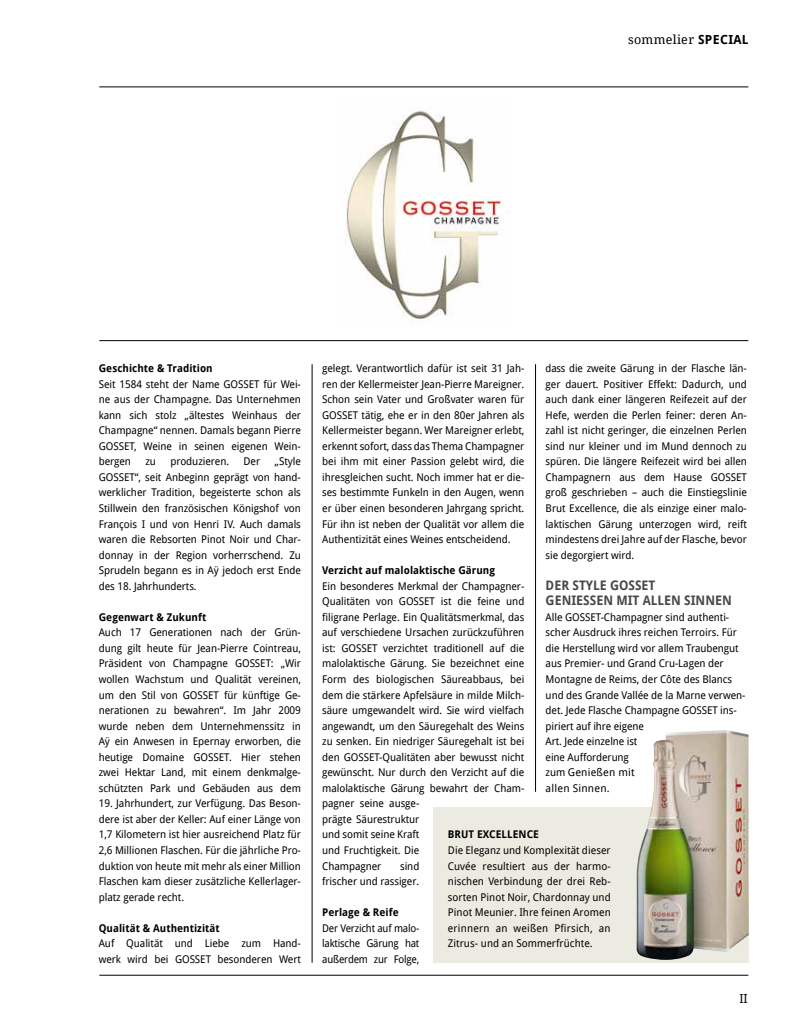
<style>
.page{position:relative;width:798px;height:1028px;background:#fff}
.page>*{position:absolute;margin:0;border:0;box-sizing:border-box;transform-origin:0 0}
.t1{font:700 13.12px/15.5px "Droid Sans Pro";color:#484847;scale:.95 1}
.t2{font:12.5px "Droid Serif Pro";letter-spacing:.025em;color:#000}
.t3{font:12.5px "Droid Sans Pro";color:#000}
.t4{font:10.62px/15.5px "Droid Sans Pro";letter-spacing:-.005em;color:#000;text-align:justify}
.t5{font:10.62px/15.5px "Droid Sans Pro";letter-spacing:-.005em;color:#000;text-align:justify;scale:.95 1}
.t6{font:700 10.62px "Droid Sans Pro";letter-spacing:.005em;color:#000}
.s1{font-family:"Droid Sans Pro";font-weight:700}
</style>
<div class="page">
<hr style="left:99px;top:87px;width:649px;height:1px;background:#000">
<hr style="left:99px;top:974px;width:649px;height:1px;background:#000">
<div style="left:433px;top:807px;width:315px;height:155px;background:#ecebe2"></div>
<img style="left:345px;top:108px;width:159px;height:214px">
<hr style="left:311px;top:364px;width:1px;height:598px;background:#000">
<hr style="left:535px;top:364px;width:1px;height:427px;background:#000">
<hr style="left:99px;top:340px;width:649px;height:1px;background:#000">
<img style="left:636px;top:730px;width:112px;height:229px">
<p class="t2" style="left:627px;top:31px;width:122px">sommelier <span class="s1">SPECIAL</span></p>
<p class="t6" style="left:99px;top:361px;width:115px">Geschichte &amp; Tradition</p>
<p class="t4" style="left:99px;top:376px;width:203px">Seit 1584 steht der Name GOSSET für Wei&shy;ne aus der Champagne. Das Unternehmen kann sich stolz „ältestes Weinhaus der Champagne“ nennen. Damals begann Pierre GOSSET, Weine in seinen eigenen Wein&shy;bergen</p>
<p class="t4" style="left:99px;top:453px;width:203px;text-indent:176px">„Style GOSSET“, seit Anbeginn geprägt von hand&shy;werklicher Tradition, begeisterte schon als Stillwein den französischen Königshof von François I und von Henri IV. Auch damals waren die Rebsorten Pinot Noir und Char&shy;donnay in der Region vorherrschend. Zu Sprudeln begann es in Aÿ jedoch erst Ende des 18. Jahrhunderts.</p>
<p class="t6" style="left:99px;top:609px;width:109px">Gegenwart &amp; Zukunft</p>
<p class="t4" style="left:99px;top:624px;width:204px">Auch 17 Generationen nach der Grün&shy;dung gilt heute für Jean-Pierre Cointreau, Präsident von Champagne GOSSET: „Wir wollen Wachstum und Qualität vereinen, um den Stil von GOSSET für künftige Ge&shy;nerationen zu bewahren“. Im Jahr 2009 wurde neben dem Unternehmenssitz in Aÿ ein Anwesen in Epernay erworben, die heutige Domaine GOSSET. Hier stehen zwei Hektar Land, mit einem denkmalge&shy;schützten Park und Gebäuden aus dem</p>
<p class="t4" style="left:99px;top:795px;width:203px">19. Jahrhundert, zur Verfügung. Das Beson&shy;dere ist aber der Keller: Auf einer Länge von 1,7 Kilometern ist hier ausreichend Platz für 2,6 Millionen Flaschen. Für die jährliche Pro&shy;duktion von heute mit mehr als einer Million Flaschen kam dieser zusätzliche Kellerlager&shy;platz gerade recht.</p>
<p class="t6" style="left:99px;top:920px;width:122px">Qualität &amp; Authentizität</p>
<p class="t4" style="left:99px;top:935px;width:203px">Auf Qualität und Liebe zum Hand&shy;werk wird bei GOSSET besonderen Wert</p>
<p class="t4" style="left:145px;top:453px;width:12px">zu</p>
<p class="t4" style="left:170px;top:453px;width:60px">produzieren.</p>
<p class="t4" style="left:243px;top:453px;width:18px">Der</p>
<p class="t4" style="left:322px;top:360px;width:204px">gelegt. Verantwortlich dafür ist seit 31 Jah&shy;ren der Kellermeister Jean-Pierre Mareigner.<br>Schon sein Vater und Großvater waren für GOSSET tätig, ehe er in den 80er Jahren als Kellermeister begann. Wer Mareigner erlebt, erkennt sofort, dass das Thema Champagner bei ihm mit einer Passion gelebt wird, die ihresgleichen sucht. Noch immer hat er die&shy;ses bestimmte Funkeln in den Augen, wenn er über einen besonderen Jahrgang spricht.<br>Für ihn ist neben der Qualität vor allem die Authentizität eines Weines entscheidend.</p>
<p class="t6" style="left:322px;top:563px;width:174px">Verzicht auf malolaktische Gärung</p>
<p class="t4" style="left:322px;top:578px;width:204px;text-align:left">Ein besonderes Merkmal der Champagner-Qualitäten von GOSSET ist die feine und -filigrane Perlage. Ein Qualitätsmerkmal, das auf verschiedene Ursachen zurückzuführen ist: GOSSET verzichtet traditionell auf die malolaktische Gärung. Sie bezeichnet eine Form des biologischen Säureabbaus, bei dem die stärkere Apfelsäure in milde Milch&shy;säure umgewandelt wird. Sie wird vielfach angewandt, um den Säuregehalt des Weins zu senken. Ein niedriger Säuregehalt ist bei den GOSSET-Qualitäten aber bewusst nicht gewünscht. Nur durch den Verzicht auf die malolaktische Gärung bewahrt der Cham&shy;pagner seine ausge-<br>prägte Säurestruktur<br>und somit seine Kraft<br>und Fruchtigkeit. Die<br>Champagner</p>
<p class="t5" style="left:545px;top:360px;width:213px">dass die zweite Gärung in der Flasche län&shy;ger dauert. Positiver Effekt: Dadurch, und auch dank einer längeren Reifezeit auf der Hefe, werden die Perlen feiner: deren An&shy;zahl ist nicht geringer, die einzelnen Perlen sind nur kleiner und im Mund dennoch zu spüren. Die längere Reifezeit wird bei allen Champagnern aus dem Hause GOSSET groß geschrieben – auch die Einstiegslinie Brut Excellence, die als einzige einer malo&shy;laktischen Gärung unterzogen wird, reift mindestens drei Jahre auf der Flasche, bevor sie degorgiert wird.</p>
<p class="t1" style="left:545px;top:577px;width:197px">DER STYLE GOSSET<br>GENIESSEN MIT ALLEN SINNEN</p>
<p class="t4" style="left:545px;top:609px;width:201px;text-align:left">Alle GOSSET-Champagner sind authenti&shy;scher Ausdruck ihres reichen Terroirs. Für die Herstellung wird vor allem Traubengut aus Premier- und Grand Cru-Lagen der<br>Montagne de Reims, der Côte des Blancs und des Grande Vallée de la Marne verwen&shy;det. Jede Flasche Champagne GOSSET ins&shy;piriert auf ihre eigene<br>Art. Jede einzelne ist<br>eine -Aufforderung<br>zum Genießen mit<br>allen Sinnen.</p>
<p class="t6" style="left:447px;top:827px;width:93px">BRUT EXCELLENCE</p>
<p class="t4" style="left:447px;top:842px;width:164px">Die Eleganz und Komplexität dieser Cuvée resultiert aus der harmo&shy;nischen Verbindung der drei Reb&shy;sorten Pinot Noir, Chardonnay und Pinot Meunier. Ihre feinen Aromen erinnern an weißen Pfirsich, an Zitrus- und an Sommerfrüchte.</p>
<p class="t4" style="left:322px;top:857px;width:99px;text-align:right">sind<br>frischer und rassiger.</p>
<p class="t6" style="left:322px;top:904px;width:78px">Perlage &amp; Reife</p>
<p class="t5" style="left:322px;top:919px;width:104px">Der Verzicht auf malo&shy;laktische Gärung hat außerdem zur Folge,</p>
<p class="t3" style="left:739px;top:990px;width:10px">II</p>
</div>
